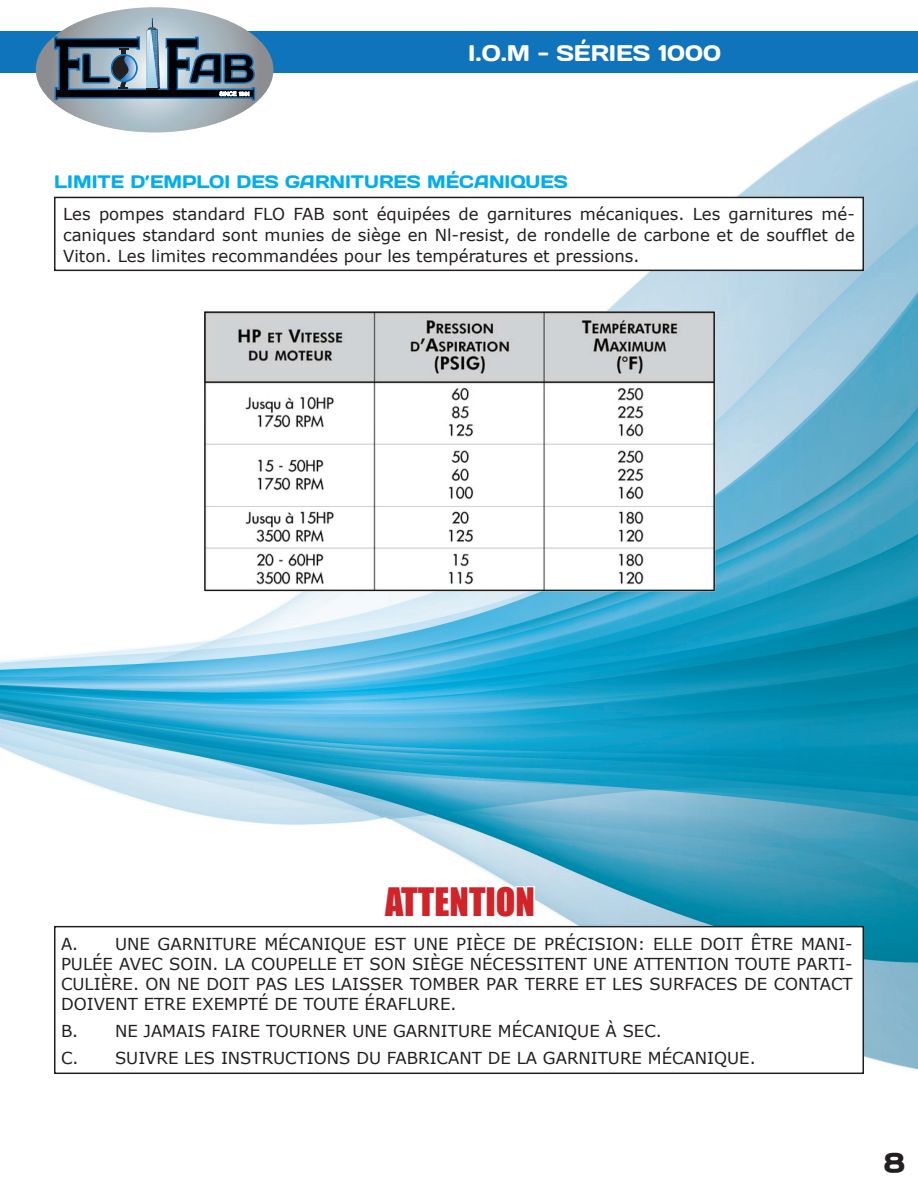
<style>
.page{position:relative;width:918px;height:1188px;background:#fff}
.page>*{position:absolute;margin:0;border:0;box-sizing:border-box;transform-origin:0 0}
.t1{font:36px "Impact";color:#d1232a}
.t2{font:22.5px "Days";color:#fff}
.t3{font:18px "Days";color:#00aeef}
.t4{font:16.5px/21px "Verdana";color:#231f20;text-align:justify}
</style>
<div class="page">
<img style="left:0;top:72px;width:918px;height:998px">
<div style="left:2px;top:31px;width:916px;height:41px;background:#1074bc"></div>
<hr style="left:0;top:31px;width:2px;height:41px;background:#1074bc">
<svg style="left:36px;top:7px;width:237px;height:126px"></svg>
<div style="left:55px;top:197px;width:808px;height:73px;background:#fff"></div>
<div style="left:54px;top:197px;width:810px;height:74px;border:2px solid #231f20"></div>
<div style="left:55px;top:927px;width:808px;height:146px;background:#fff"></div>
<div style="left:54px;top:926px;width:810px;height:148px;border:2px solid #231f20"></div>
<svg style="left:381px;top:866px;width:107px;height:53px"></svg>
<svg style="left:494px;top:883px;width:43px;height:37px"></svg>
<img style="left:189px;top:293px;width:540px;height:314px">
<h2 class="t2" style="left:468px;top:38px;width:254px">I.O.M - SÉRIES 1000</h2>
<p class="t3" style="left:54px;top:170px;width:26px">LIMITE</p>
<p class="t3" style="left:130px;top:170px;width:34px">D’EMPLOI</p>
<p class="t3" style="left:237px;top:170px;width:15px">DES</p>
<p class="t3" style="left:285px;top:170px;width:29px">GARNIT</p>
<p class="t3" style="left:364px;top:170px;width:30px">URES</p>
<p class="t3" style="left:427px;top:170px;width:15px">MÉCANI</p>
<p class="t3" style="left:510px;top:170px;width:44px">QUES</p>
<p class="t4" style="left:63px;top:203px;width:793px">Les pompes standard FLO FAB sont équipées de garnitures mécaniques. Les garnitures mé&shy;caniques standard sont munies de siège en Nl-resist, de rondelle de carbone et de soufflet de Viton. Les limites recommandées pour les températures et pressions.</p>
<h1 class="t1" style="left:385px;top:874px;width:152px">ATTENTION</h1>
<p class="t4" style="left:61px;top:934px;width:793px;line-height:19.8px">A. Une garnitu re mécaniqu e est u ne pièce de précision: elle doit être mani&shy;pulée avec soin. La cou</p>
<p class="t4" style="left:288px;top:954px;width:567px">pelle et so n siège nécessitent UNE ATTENTION TOUTE PARTI-</p>
<p class="t4" style="left:61px;top:973px;width:44px">CULIÈRE</p>
<p class="t4" style="left:133px;top:973px;width:231px">. ON NE DOIT PAS LES LAISSER</p>
<p class="t4" style="left:410px;top:973px;width:137px">TOM BER PAR TERRE</p>
<p class="t4" style="left:585px;top:973px;width:269px">ET LES SURFACES DE CONTACT</p>
<p class="t4" style="left:61px;top:993px;width:143px">DOIVENT ETRE EXEMP</p>
<p class="t4" style="left:248px;top:993px;width:210px">TÉ DE TOUTE ÉRAFLURE .</p>
<p class="t4" style="left:61px;top:1020px;width:42px">B. N</p>
<p class="t4" style="left:127px;top:1020px;width:115px">e JAMAIS FAIRE</p>
<p class="t4" style="left:266px;top:1020px;width:47px">TOURNER</p>
<p class="t4" style="left:352px;top:1020px;width:76px">UNE GARNI</p>
<p class="t4" style="left:448px;top:1020px;width:216px">TURE MÉCANIQUE À SEC.</p>
<p class="t4" style="left:61px;top:1047px;width:38px">c. Su</p>
<p class="t4" style="left:138px;top:1047px;width:147px">ivre les instruct</p>
<p class="t4" style="left:307px;top:1047px;width:91px">ions du fab</p>
<p class="t4" style="left:418px;top:1047px;width:339px">ricant de la garnitu re mécaniqu e.</p>
</div>
